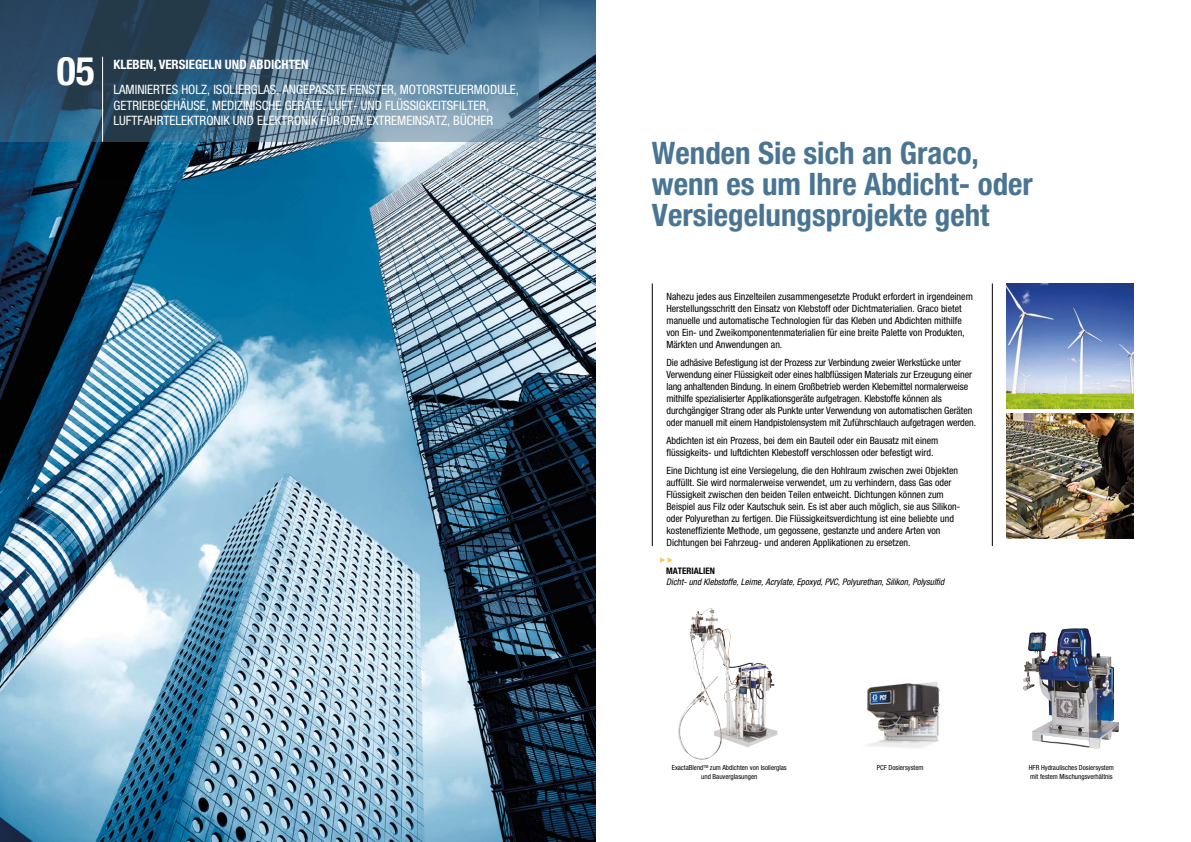
<style>
.page{position:relative;width:1191px;height:842px;background:#fff}
.page>*{position:absolute;margin:0;border:0;box-sizing:border-box;transform-origin:0 0}
.t1{font:700 condensed 39.6px "Helvetica Neue LTW1 G";color:#fff}
.t2{font:700 condensed 31px/31px "Helvetica Neue LTW1 G";color:#497593}
.t3{font:condensed 12.9px/15.5px "Helvetica Neue LTW1 G";color:#fff}
.t4{font:700 condensed 12.9px "Helvetica Neue LTW1 G";color:#fff}
.t5{font:condensed 10px/12px "Helvetica Neue LTW1 G";color:#000}
.t6{font:italic condensed 9px "Helvetica Neue LTW1 G";color:#000}
.t7{font:700 condensed 9px "Helvetica Neue LTW1 G";color:#000}
.t8{font:condensed 7px/9px "Helvetica Neue LTW1 G";color:#000;text-align:center}
</style>
<div class="page">
<img style="left:0;top:179px;width:595px;height:663px">
<img style="left:0;top:0;width:595px;height:179px">
<svg style="left:0;top:0;width:539px;height:142px;background:#42647e"></svg>
<hr style="left:102px;top:57px;width:1px;height:85px;background:#fff">
<img style="left:689px;top:608px;width:22px;height:86px">
<img style="left:867px;top:682px;width:73px;height:66px">
<img style="left:1023px;top:628px;width:60px;height:58px">
<img style="left:1006px;top:283px;width:127px;height:125px">
<img style="left:1006px;top:414px;width:127px;height:125px">
<hr style="left:652px;top:283px;width:1px;height:263px;background:#000">
<svg style="left:660px;top:557px;width:12px;height:6px"></svg>
<hr style="left:992px;top:283px;width:1px;height:263px;background:#000">
<h1 class="t1" style="left:57px;top:47px;width:40px">05</h1>
<p class="t4" style="left:113px;top:56px;width:197px">KLEBEN, VERSIEGELN UND ABDICHTEN</p>
<p class="t3" style="left:113px;top:82px;width:407px">LAMINIERTES HOLZ, ISOLIERGLAS, ANGEPASSTE FENSTER, MOTORSTEUERMODULE,<br>GETRIEBEGEHÄUSE, MEDIZINISCHE GERÄTE, LUFT- UND FLÜSSIGKEITSFILTER,<br>LUFTFAHRTELEKTRONIK UND ELEKTRONIK FÜR DEN EXTREMEINSATZ, BÜCHER</p>
<h2 class="t2" style="left:652px;top:138px;width:382px">Wenden Sie sich an Graco, wenn es um Ihre Abdicht- oder<br>Versiegelungsprojekte geht</h2>
<p class="t5" style="left:666px;top:291px;width:308px">Nahezu jedes aus Einzelteilen zusammengesetzte Produkt erfordert in irgendeinem Herstellungsschritt den Einsatz von Klebstoff oder Dichtmaterialien. Graco bietet manuelle und automatische Technologien für das Kleben und Abdichten mithilfe von Ein- und Zweikomponentenmaterialien für eine breite Palette von Produkten, Märkten und Anwendungen an.</p>
<p class="t5" style="left:666px;top:357px;width:311px">Die adhäsive Befestigung ist der Prozess zur Verbindung zweier Werkstücke unter Verwendung einer Flüssigkeit oder eines halbflüssigen Materials zur Erzeugung einer lang anhaltenden Bindung. In einem Großbetrieb werden Klebemittel normalerweise mithilfe spezialisierter Applikationsgeräte aufgetragen. Klebstoffe können als durchgängiger Strang oder als Punkte unter Verwendung von automatischen Geräten oder manuell mit einem Handpistolensystem mit Zuführschlauch aufgetragen werden.</p>
<p class="t5" style="left:666px;top:435px;width:273px">Abdichten ist ein Prozess, bei dem ein Bauteil oder ein Bausatz mit einem flüssigkeits- und luftdichten Klebestoff verschlossen oder befestigt wird.</p>
<p class="t5" style="left:666px;top:465px;width:295px">Eine Dichtung ist eine Versiegelung, die den Hohlraum zwischen zwei Objekten auffüllt. Sie wird normalerweise verwendet, um zu verhindern, dass Gas oder Flüssigkeit zwischen den beiden Teilen entweicht. Dichtungen können zum Beispiel aus Filz oder Kautschuk sein. Es ist aber auch möglich, sie aus Silikon&shy;oder Polyurethan zu fertigen. Die Flüssigkeitsverdichtung ist eine beliebte und kosteneffiziente Methode, um gegossene, gestanzte und andere Arten von Dichtungen bei Fahrzeug- und anderen Applikationen zu ersetzen.</p>
<p class="t7" style="left:666px;top:565px;width:50px">MATERIALIEN</p>
<p class="t6" style="left:666px;top:577px;width:279px">Dicht- und Klebstoffe, Leime, Acrylate, Epoxyd, PVC, Polyurethan, Silikon, Polysulfid</p>
<p class="t8" style="left:672px;top:763px;width:117px">ExactaBlend<sup>TM</sup> zum Abdichten von Isolierglas und Bauverglasungen</p>
<p class="t8" style="left:876px;top:763px;width:48px">PCF Dosiersystem</p>
<p class="t8" style="left:1028px;top:763px;width:86px;text-align:left">HFR Hydraulisches Dosiersystem mit festem Mischungsverhältnis</p>
</div>
